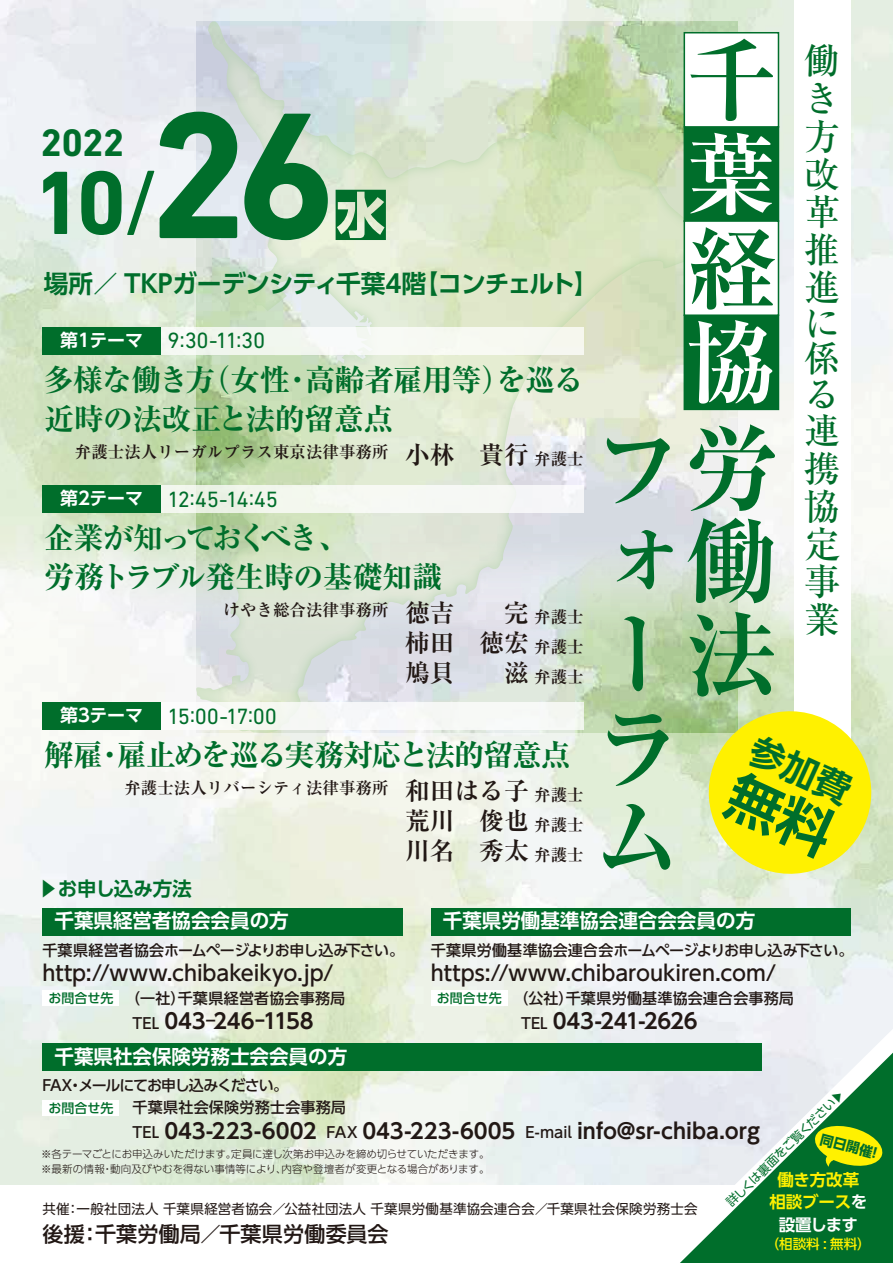
<style>
.page{position:relative;width:893px;height:1263px;background:#fff}
.page>*{position:absolute;margin:0;border:0;box-sizing:border-box;transform-origin:0 0}
.t1{font:700 93px/93px "Ryumin Pr 6 N";color:#006e2b}
.t2{font:700 91.5px "DIN Next LT Pro";color:#006e2b}
.t3{font:700 90px "Ryumin Pr 6 N";color:#006e2b}
.t4{font:700 90px "Ryumin Pr 6 N";color:#fff}
.t5{font:700 54.9px "UD Shin Go Pr 6 N";color:#006e2b}
.t6{font:700 39px "DIN Next LT Pro";color:#006e2b}
.t7{font:500 36px/37.2px "Ryumin Pr 6 N";color:#006e2b}
.t8{font:700 expanded 30px/39px "Ryumin Pr 6 N";letter-spacing:-.035em;color:#006e2b}
.t9{font:700 24.75px/30px "Ryumin Pr 6 N";color:#221815}
.t10{font:700 24.75px "UD Shin Go Pr 6 N De";letter-spacing:-.05em;color:#006e2b}
.t11{font:22.5px "DIN Next LT Pro";letter-spacing:-.01em;color:#006e2b}
.t12{font:700 21px "UD Shin Go Pr 6 N De";letter-spacing:-.005em;color:#221815}
.t13{font:500 21px "UD Shin Go Pr 6 N";letter-spacing:-.005em;color:#221815}
.t14{font:700 19.5px "UD Shin Go Pr 6 N De";color:#fff}
.t15{font:700 19.5px "UD Shin Go Pr 6 N De";color:#006e2b}
.t16{font:700 16.5px "Ryumin Pr 6 N";color:#221815}
.t17{font:700 16.5px/22.5px "UD Shin Go Pr 6 N De";letter-spacing:-.015em;color:#fff100;text-align:center}
.t18{font:500 15px "UD Shin Go Pr 6 N";letter-spacing:.005em;color:#221815}
.t19{font:500 15px "UD Shin Go Pr 6 N";letter-spacing:-.03em;color:#221815}
.t20{font:500 15px "UD Shin Go Pr 6 N";letter-spacing:-.08em;color:#221815}
.t21{font:13.5px "UD Shin Go Pr 6 N";letter-spacing:.015em;color:#221815}
.t22{font:500 13.5px "UD Shin Go Pr 6 N";color:#fff100}
.t23{font:700 13.5px "UD Shin Go Pr 6 N";color:#006e2b}
.t24{font:500 12.9px "UD Shin Go Pr 6 N";color:#006e2b}
.t25{font:12px "UD Shin Go Pr 6 N";color:#006e2b}
.t26{font:300 10.5px/15px "UD Shin Go Pr 6 N";letter-spacing:-.01em;color:#221815}
.s1{font-weight:400}
.s2{font-size:183px}
.s3{font-family:"UD Shin Go Pr 6 N De";font-weight:700;font-size:18px;color:#fff}
.s4{font-size:24.75px}
.s5{font-size:16.5px}
.s6{font-family:"UD Shin Go Pr 6 N";font-weight:500;font-size:15px}
.s7{color:#fff}
</style>
<div class="page">
<img style="left:0;top:0;width:893px;height:523px">
<img style="left:0;top:523px;width:893px;height:662px">
<svg style="left:196px;top:21px;width:541px;height:712px;background:#d6e1cd"></svg>
<div style="left:684px;top:126px;width:95px;height:96px;background:#006e2b"></div>
<div style="left:684px;top:314px;width:95px;height:96px;background:#006e2b"></div>
<div style="left:684px;top:32px;width:95px;height:96px;background:#fff;border:2px solid #006e2b"></div>
<div style="left:684px;top:220px;width:95px;height:96px;background:#fff;border:2px solid #006e2b"></div>
<div style="left:794px;top:0;width:56px;height:760px;background:#fff"></div>
<div style="left:43px;top:1043px;width:719px;height:28px;background:#006e2b"></div>
<div style="left:43px;top:1099px;width:76px;height:16px;background:#fff"></div>
<div style="left:161px;top:702px;width:423px;height:28px;background:#f7f9f6"></div>
<div style="left:161px;top:327px;width:423px;height:28px;background:#f6f9f1"></div>
<div style="left:43px;top:327px;width:118px;height:28px;background:#006e2b"></div>
<div style="left:161px;top:485px;width:423px;height:28px;background:linear-gradient(to right,#eff5e8,#f8f8fa)"></div>
<div style="left:43px;top:485px;width:118px;height:28px;background:#006e2b"></div>
<div style="left:43px;top:702px;width:118px;height:28px;background:#006e2b"></div>
<svg style="left:625px;top:999px;width:268px;height:186px;fill:#edeff4"></svg>
<svg style="left:667px;top:1040px;width:226px;height:223px"></svg>
<svg style="left:813px;top:1123px;width:72px;height:45px;background:#a2c112"></svg>
<div style="left:43px;top:908px;width:360px;height:27px;background:#006e2b"></div>
<div style="left:43px;top:990px;width:76px;height:16px;background:#fff"></div>
<div style="left:431px;top:908px;width:419px;height:27px;background:#006e2b"></div>
<div style="left:431px;top:990px;width:77px;height:16px;background:#fff"></div>
<svg style="left:697px;top:700px;width:185px;height:185px;background:#eeec4e"></svg>
<h2 class="t2" style="left:32px;top:149px;width:306px">10<span class="s1">/</span><span class="s2">26</span></h2>
<h3 class="t6" style="left:41px;top:120px;width:86px">2022</h3>
<h3 class="t5" style="left:333px;top:170px;width:56px">水</h3>
<h3 class="t10" style="left:44px;top:263px;width:556px">場所／ TKPガーデンシティ千葉４階【コンチェルト】</h3>
<h3 class="t11" style="left:60px;top:328px;width:207px"><span class="s3">第1テーマ</span> 9:30-11:30</h3>
<h3 class="t8" style="left:44px;top:359px;width:541px">多様な働き方（女性・高齢者雇用等）を巡る近時の法改正と法的留意点</h3>
<h3 class="t16" style="left:75px;top:438px;width:510px">弁護士法人リーガルプラス東京法律事務所 <span class="s4">小林　貴行</span>弁護士</h3>
<h3 class="t11" style="left:60px;top:486px;width:219px"><span class="s3">第2テーマ</span> 12:45-14:45</h3>
<h3 class="t8" style="left:44px;top:517px;width:400px">企業が知っておくべき、<br>労務トラブル発生時の基礎知識</h3>
<h3 class="t16" style="left:223px;top:596px;width:362px">けやき総合法律事務所 <span class="s4">徳吉　　完</span>弁護士</h3>
<h3 class="t9" style="left:405px;top:627px;width:180px">柿田　徳宏<span class="s5">弁護士</span>鳩貝　　滋<span class="s5">弁護士</span></h3>
<h3 class="t11" style="left:60px;top:703px;width:218px"><span class="s3">第3テーマ</span> 15:00-17:00</h3>
<h3 class="t8" style="left:44px;top:734px;width:528px">解雇・雇止めを巡る実務対応と法的留意点</h3>
<h3 class="t16" style="left:124px;top:774px;width:461px">弁護士法人リバーシティ法律事務所 <span class="s4">和田はる子</span>弁護士</h3>
<h3 class="t9" style="left:405px;top:805px;width:180px">荒川　俊也<span class="s5">弁護士</span>川名　秀太<span class="s5">弁護士</span></h3>
<h3 class="t15" style="left:38px;top:873px;width:155px">▶お申し込み方法</h3>
<h3 class="t3" style="left:686px;top:9px;width:88px">千</h3>
<h3 class="t4" style="left:686px;top:103px;width:87px">葉</h3>
<h3 class="t3" style="left:686px;top:197px;width:90px">経</h3>
<h3 class="t4" style="left:686px;top:291px;width:87px">協</h3>
<h1 class="t1" style="left:592px;top:418px;width:184px">フ労ォ働ー法ラ<br>ム</h1>
<h3 class="t14" style="left:55px;top:905px;width:236px">千葉県経営者協会会員の方</h3>
<h3 class="t14" style="left:443px;top:905px;width:314px">千葉県労働基準協会連合会会員の方</h3>
<h3 class="t7" style="left:804px;top:41px;width:37px">働き方改革推進に係る連携協定事業</h3>
<h3 class="t19" style="left:43px;top:938px;width:363px">千葉県経営者協会ホームページよりお申し込み下さい。</h3>
<h3 class="t13" style="left:43px;top:956px;width:293px">http://www.chibakeikyo.jp/</h3>
<h3 class="t18" style="left:431px;top:938px;width:424px">千葉県労働基準協会連合会ホームページよりお申し込み下さい。</h3>
<h3 class="t13" style="left:431px;top:956px;width:347px">https://www.chibaroukiren.com/</h3>
<p class="t24" style="left:49px;top:988px;width:66px">お問合せ先</p>
<h3 class="t18" style="left:514px;top:986px;width:282px">（公社）千葉県労働基準協会連合会事務局</h3>
<h3 class="t12" style="left:521px;top:1004px;width:178px"><span class="s6">TEL</span> 043-241-2626</h3>
<h3 class="t18" style="left:125px;top:986px;width:221px">（一社）千葉県経営者協会事務局</h3>
<h3 class="t12" style="left:133px;top:1004px;width:183px"><span class="s6">TEL</span> 043‒246-1158</h3>
<p class="t24" style="left:437px;top:988px;width:66px">お問合せ先</p>
<h3 class="t14" style="left:55px;top:1040px;width:294px">千葉県社会保険労務士会会員の方</h3>
<p class="t24" style="left:49px;top:1097px;width:66px">お問合せ先</p>
<h3 class="t20" style="left:43px;top:1073px;width:247px">FAX・メールにてお申し込みください。</h3>
<p class="t25" style="left:722px;top:1197px;width:161px;rotate:-45deg">詳しくは裏面をご覧ください▶</p>
<h3 class="t18" style="left:133px;top:1095px;width:215px">千葉県社会保険労務士会事務局</h3>
<h3 class="t12" style="left:133px;top:1114px;width:629px"><span class="s6">TEL</span> 043-223-6002 <span class="s6">FAX</span> 043-223-6005 <span class="s6">E-mail</span> info@sr-chiba.org</h3>
<p class="t23" style="left:823px;top:1128px;width:64px;rotate:15deg">同日開催！</p>
<p class="t26" style="left:41px;top:1146px;width:450px">※各テーマごとにお申込みいただけます。定員に達し次第お申込みを締め切らせていただきます。※最新の情報・動向及びやむを得ない事情等により、内容や登壇者が変更となる場合があります。</p>
<h3 class="t17" style="left:769px;top:1167px;width:100px">働き方改革相談ブース<span class="s7">を設置します</span></h3>
<p class="t22" style="left:766px;top:1233px;width:107px">（相談料 : 無料）</p>
<p class="t21" style="left:43px;top:1198px;width:657px">共催：一般社団法人 千葉県経営者協会／公益社団法人 千葉県労働基準協会連合会／千葉県社会保険労務士会</p>
<h3 class="t13" style="left:43px;top:1216px;width:347px">後援：千葉労働局／千葉県労働委員会</h3>
</div>
